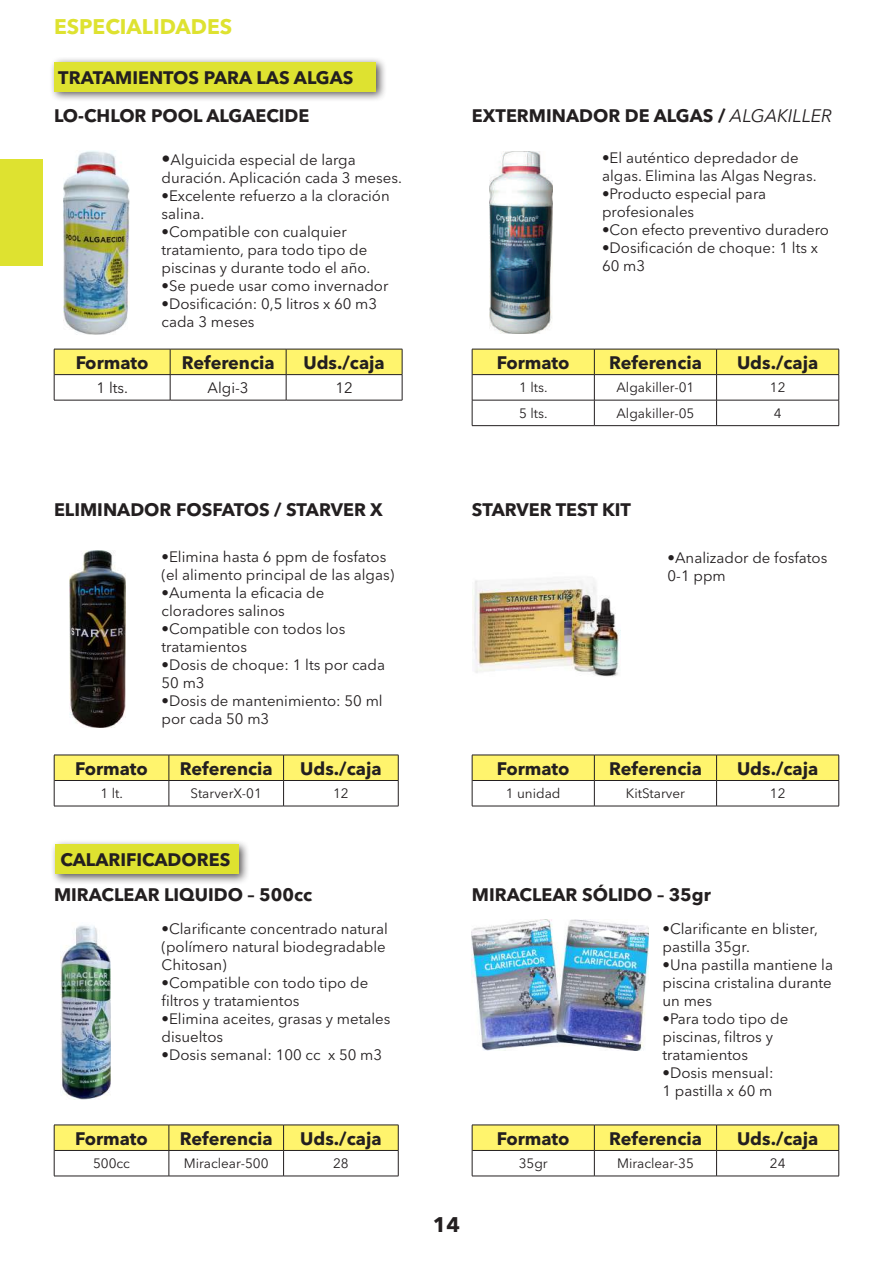
<style>
.page{position:relative;width:893px;height:1263px;background:#fff}
.page>*{position:absolute;margin:0;border:0;box-sizing:border-box;transform-origin:0 0}
.t1{font:700 21px "Avenir Next LT Pro";color:#dee230}
.t2{font:700 21px "Avenir Next LT Pro";color:#231f20}
.t3{font:700 18px/34.8px "Avenir Next LT Pro";color:#231f20}
.t4{font:15px/18px "Avenir Next LT Pro";color:#231f20}
.t5{font:13.5px "Avenir Next LT Pro";color:#231f20}
.s1{font-size:18px}
.s2{font-weight:400;font-style:italic}
</style>
<div class="page">
<div style="left:0;top:159px;width:43px;height:107px;background:#dee230"></div>
<div style="left:50px;top:839px;width:200px;height:46px;background:#231f20;opacity:.75"></div>
<div style="left:55px;top:844px;width:184px;height:30px;background:#dee230"></div>
<div style="left:49px;top:57px;width:338px;height:46px;background:#231f20;opacity:.75"></div>
<div style="left:54px;top:62px;width:322px;height:29px;background:#dee230"></div>
<svg style="left:54px;top:349px;width:349px;height:51px"></svg>
<hr style="left:54px;top:400px;width:116px;height:1px;background:#231f20">
<hr style="left:170px;top:400px;width:116px;height:1px;background:#231f20">
<hr style="left:286px;top:400px;width:116px;height:1px;background:#231f20">
<img style="left:489px;top:152px;width:63px;height:182px">
<svg style="left:472px;top:349px;width:367px;height:76px"></svg>
<hr style="left:472px;top:425px;width:122px;height:1px;background:#231f20">
<hr style="left:594px;top:425px;width:123px;height:1px;background:#231f20">
<hr style="left:717px;top:425px;width:122px;height:1px;background:#231f20">
<svg style="left:54px;top:755px;width:345px;height:51px"></svg>
<hr style="left:54px;top:806px;width:115px;height:1px;background:#231f20">
<hr style="left:169px;top:806px;width:115px;height:1px;background:#231f20">
<hr style="left:284px;top:806px;width:114px;height:1px;background:#231f20">
<svg style="left:54px;top:1125px;width:345px;height:51px"></svg>
<hr style="left:54px;top:1176px;width:115px;height:1px;background:#231f20">
<hr style="left:169px;top:1176px;width:115px;height:1px;background:#231f20">
<hr style="left:284px;top:1176px;width:114px;height:1px;background:#231f20">
<svg style="left:472px;top:1125px;width:367px;height:51px"></svg>
<hr style="left:472px;top:1176px;width:122px;height:1px;background:#231f20">
<hr style="left:594px;top:1176px;width:123px;height:1px;background:#231f20">
<hr style="left:717px;top:1176px;width:122px;height:1px;background:#231f20">
<img style="left:69px;top:551px;width:57px;height:177px">
<img style="left:472px;top:920px;width:176px;height:131px">
<img style="left:60px;top:925px;width:51px;height:174px">
<img style="left:64px;top:151px;width:65px;height:184px">
<img style="left:472px;top:580px;width:149px;height:97px">
<svg style="left:472px;top:755px;width:367px;height:51px"></svg>
<hr style="left:472px;top:806px;width:122px;height:1px;background:#231f20">
<hr style="left:594px;top:806px;width:123px;height:1px;background:#231f20">
<hr style="left:717px;top:806px;width:122px;height:1px;background:#231f20">
<h1 class="t1" style="left:54px;top:13px;width:180px">ESPECIALIDADES</h1>
<p class="t3" style="left:58px;top:60px;width:297px">TRATAMIENTOS PARA LAS ALGAS</p>
<p class="t3" style="left:54px;top:98px;width:257px">LO-CHLOR POOL ALGAECIDE</p>
<p class="t4" style="left:162px;top:151px;width:242px"><span class="s1">•</span>Alguicida especial de larga duración. Aplicación cada 3 meses.</p>
<p class="t4" style="left:162px;top:187px;width:230px">•Excelente refuerzo a la cloración salina.</p>
<p class="t4" style="left:162px;top:223px;width:210px">•Compatible con cualquier tratamiento, para todo tipo de piscinas y durante todo el año.</p>
<p class="t4" style="left:162px;top:277px;width:228px">•Se puede usar como invernador</p>
<p class="t4" style="left:162px;top:295px;width:217px">•Dosificación: 0,5 litros x 60 m3 cada 3 meses</p>
<p class="t3" style="left:472px;top:98px;width:362px">EXTERMINADOR DE ALGAS / <span class="s2">ALGAKILLER</span></p>
<p class="t4" style="left:602px;top:149px;width:216px">•El auténtico depredador de algas. Elimina las Algas Negras.</p>
<p class="t4" style="left:602px;top:185px;width:166px">•Producto especial para profesionales</p>
<p class="t4" style="left:602px;top:221px;width:229px">•Con efecto preventivo duradero</p>
<p class="t4" style="left:602px;top:239px;width:218px">•Dosificación de choque: 1 lts x<br>60 m3</p>
<p class="t3" style="left:76px;top:345px;width:74px">Formato</p>
<p class="t3" style="left:182px;top:345px;width:94px">Referencia</p>
<p class="t3" style="left:303px;top:345px;width:83px">Uds./caja</p>
<p class="t4" style="left:97px;top:379px;width:33px">1 lts.</p>
<p class="t4" style="left:208px;top:379px;width:43px">Algi-3</p>
<p class="t4" style="left:335px;top:379px;width:19px">12</p>
<p class="t3" style="left:497px;top:345px;width:74px">Formato</p>
<p class="t3" style="left:609px;top:345px;width:94px">Referencia</p>
<p class="t3" style="left:737px;top:345px;width:83px">Uds./caja</p>
<p class="t5" style="left:519px;top:380px;width:30px">1 lts.</p>
<p class="t5" style="left:616px;top:380px;width:79px">Algakiller-01</p>
<p class="t5" style="left:770px;top:380px;width:17px">12</p>
<p class="t5" style="left:519px;top:405px;width:30px">5 lts.</p>
<p class="t5" style="left:616px;top:405px;width:79px">Algakiller-05</p>
<p class="t5" style="left:774px;top:405px;width:9px">4</p>
<p class="t3" style="left:54px;top:492px;width:330px">ELIMINADOR FOSFATOS / STARVER X</p>
<p class="t3" style="left:472px;top:492px;width:161px">STARVER TEST KIT</p>
<p class="t4" style="left:162px;top:548px;width:234px">•Elimina hasta 6 ppm de fosfatos (el alimento principal de las algas)</p>
<p class="t4" style="left:162px;top:584px;width:164px">•Aumenta la eficacia de cloradores salinos</p>
<p class="t4" style="left:162px;top:620px;width:185px">•Compatible con todos los tratamientos</p>
<p class="t4" style="left:162px;top:656px;width:225px">•Dosis de choque: 1 lts por cada<br>50 m3</p>
<p class="t4" style="left:162px;top:692px;width:223px">•Dosis de mantenimiento: 50 ml por cada 50 m3</p>
<p class="t4" style="left:668px;top:549px;width:161px">•Analizador de fosfatos<br>0-1 ppm</p>
<p class="t3" style="left:75px;top:751px;width:74px">Formato</p>
<p class="t3" style="left:180px;top:751px;width:94px">Referencia</p>
<p class="t3" style="left:300px;top:751px;width:83px">Uds./caja</p>
<p class="t5" style="left:101px;top:785px;width:24px">1 lt.</p>
<p class="t5" style="left:190px;top:785px;width:73px">StarverX-01</p>
<p class="t5" style="left:333px;top:785px;width:17px">12</p>
<p class="t3" style="left:497px;top:751px;width:74px">Formato</p>
<p class="t3" style="left:609px;top:751px;width:94px">Referencia</p>
<p class="t3" style="left:737px;top:751px;width:83px">Uds./caja</p>
<p class="t5" style="left:506px;top:785px;width:56px">1 unidad</p>
<p class="t5" style="left:626px;top:785px;width:61px">KitStarver</p>
<p class="t5" style="left:770px;top:785px;width:17px">12</p>
<p class="t3" style="left:54px;top:842px;width:260px;text-indent:6px">CALARIFICADORES<br>MIRACLEAR LIQUIDO – 500cc</p>
<p class="t3" style="left:472px;top:877px;width:240px">MIRACLEAR SÓLIDO – 35gr</p>
<p class="t4" style="left:162px;top:919px;width:228px">•Clarificante concentrado natural (polímero natural biodegradable<br>Chitosan)</p>
<p class="t4" style="left:162px;top:973px;width:208px">•Compatible con todo tipo de filtros y tratamientos</p>
<p class="t4" style="left:162px;top:1009px;width:230px">•Elimina aceites, grasas y metales disueltos</p>
<p class="t4" style="left:162px;top:1045px;width:222px">•Dosis semanal: 100 cc x 50 m3</p>
<p class="t4" style="left:662px;top:919px;width:157px">•Clarificante en blister, pastilla 35gr.</p>
<p class="t4" style="left:662px;top:955px;width:172px;text-align:justify">•Una pastilla mantiene la piscina cristalina durante un mes</p>
<p class="t4" style="left:662px;top:1009px;width:127px">•Para todo tipo de piscinas, filtros y tratamientos</p>
<p class="t4" style="left:662px;top:1063px;width:113px">•Dosis mensual:<br>1 pastilla x 60 m</p>
<p class="t3" style="left:75px;top:1120px;width:74px">Formato</p>
<p class="t3" style="left:180px;top:1120px;width:94px">Referencia</p>
<p class="t3" style="left:300px;top:1120px;width:83px">Uds./caja</p>
<p class="t5" style="left:93px;top:1155px;width:38px">500cc</p>
<p class="t5" style="left:184px;top:1155px;width:86px">Miraclear-500</p>
<p class="t5" style="left:333px;top:1155px;width:17px">28</p>
<p class="t3" style="left:497px;top:1120px;width:74px">Formato</p>
<p class="t3" style="left:609px;top:1120px;width:94px">Referencia</p>
<p class="t3" style="left:737px;top:1120px;width:83px">Uds./caja</p>
<p class="t5" style="left:519px;top:1155px;width:31px">35gr</p>
<p class="t5" style="left:617px;top:1155px;width:78px">Miraclear-35</p>
<p class="t5" style="left:770px;top:1155px;width:17px">24</p>
<h1 class="t2" style="left:433px;top:1212px;width:29px">14</h1>
</div>
